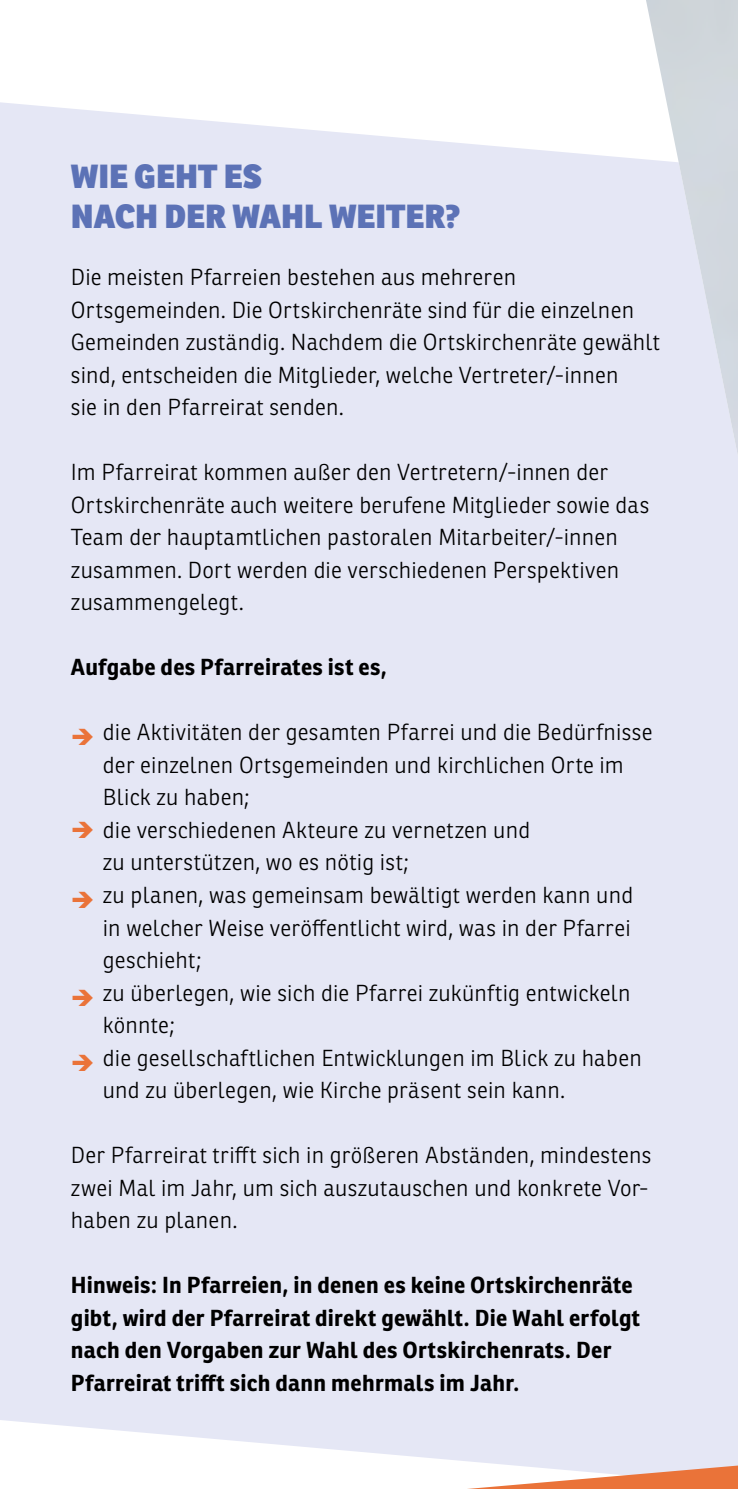
<style>
.page{position:relative;width:738px;height:1489px;background:#fff}
.page>*{position:absolute;margin:0;border:0;box-sizing:border-box;transform-origin:0 0}
.INH_H1{font:800 32.5px/40px "Ronnia";color:#5c72b6}
.INH_P{font:300 22.5px/32.5px "Ronnia";letter-spacing:.01em;color:#000}
.INH_P-2{font:700 22.5px/32.5px "Ronnia";letter-spacing:.01em;color:#000}
.s1{color:#ea7339}
</style>
<div class="page">
<div style="left:0;top:102px;width:737px;height:1363px;background:#e5e7f5"></div>
<img style="left:645px;top:0;width:92px;height:456px">
<svg style="left:479px;top:1465px;width:258px;height:23px"></svg>
<p class="INH_H1" style="left:71px;top:155px;width:391px">WIE GEHT ES<br>NACH DER WAHL WEITER?</p>
<p class="INH_P" style="left:71px;top:261px;width:590px">Die meisten Pfarreien bestehen aus mehreren Ortsgemeinden. Die Ortskirchenräte sind für die einzelnen Gemeinden zuständig. Nachdem die Ortskirchenräte gewählt sind, entscheiden die Mitglieder, welche Vertreter/-innen<br>sie in den Pfarreirat senden.</p>
<p class="INH_P" style="left:71px;top:456px;width:579px">Im Pfarreirat kommen außer den Vertretern/-innen der Ortskirchenräte auch weitere berufene Mitglieder sowie das Team der hauptamtlichen pastoralen Mitarbeiter/-innen zusammen. Dort werden die verschiedenen Perspektiven zusammengelegt.</p>
<p class="INH_P-2" style="left:71px;top:651px;width:317px">Aufgabe des Pfarreirates ist es,</p>
<p class="INH_P" style="left:103px;top:716px;width:550px;text-indent:-32px"><span class="s1">➔</span> die Aktivitäten der gesamten Pfarrei und die Bedürfnisse der einzelnen Ortsgemeinden und kirchlichen Orte im<br>Blick zu haben;</p>
<p class="INH_P" style="left:103px;top:813px;width:428px;text-indent:-32px"><span class="s1">➔</span> die verschiedenen Akteure zu vernetzen und zu unterstützen, wo es nötig ist;</p>
<p class="INH_P" style="left:103px;top:878px;width:531px;text-align:justify;text-indent:-32px"><span class="s1">➔</span> zu planen, was gemeinsam bewältigt werden kann und in welcher Weise veröffentlicht wird, was in der Pfarrei geschieht;</p>
<p class="INH_P" style="left:103px;top:976px;width:529px;text-indent:-32px"><span class="s1">➔</span> zu überlegen, wie sich die Pfarrei zukünftig entwickeln könnte;</p>
<p class="INH_P" style="left:103px;top:1041px;width:540px;text-indent:-32px"><span class="s1">➔</span> die gesellschaftlichen Entwicklungen im Blick zu haben und zu überlegen, wie Kirche präsent sein kann.</p>
<p class="INH_P" style="left:71px;top:1138px;width:581px">Der Pfarreirat trifft sich in größeren Abständen, mindestens zwei Mal im Jahr, um sich auszutauschen und konkrete Vor&shy;haben zu planen.</p>
<p class="INH_P-2" style="left:71px;top:1268px;width:570px">Hinweis: In Pfarreien, in denen es keine Ortskirchenräte gibt, wird der Pfarreirat direkt gewählt. Die Wahl erfolgt nach den Vorgaben zur Wahl des Ortskirchenrats. Der Pfarreirat trifft sich dann mehrmals im Jahr.</p>
</div>
